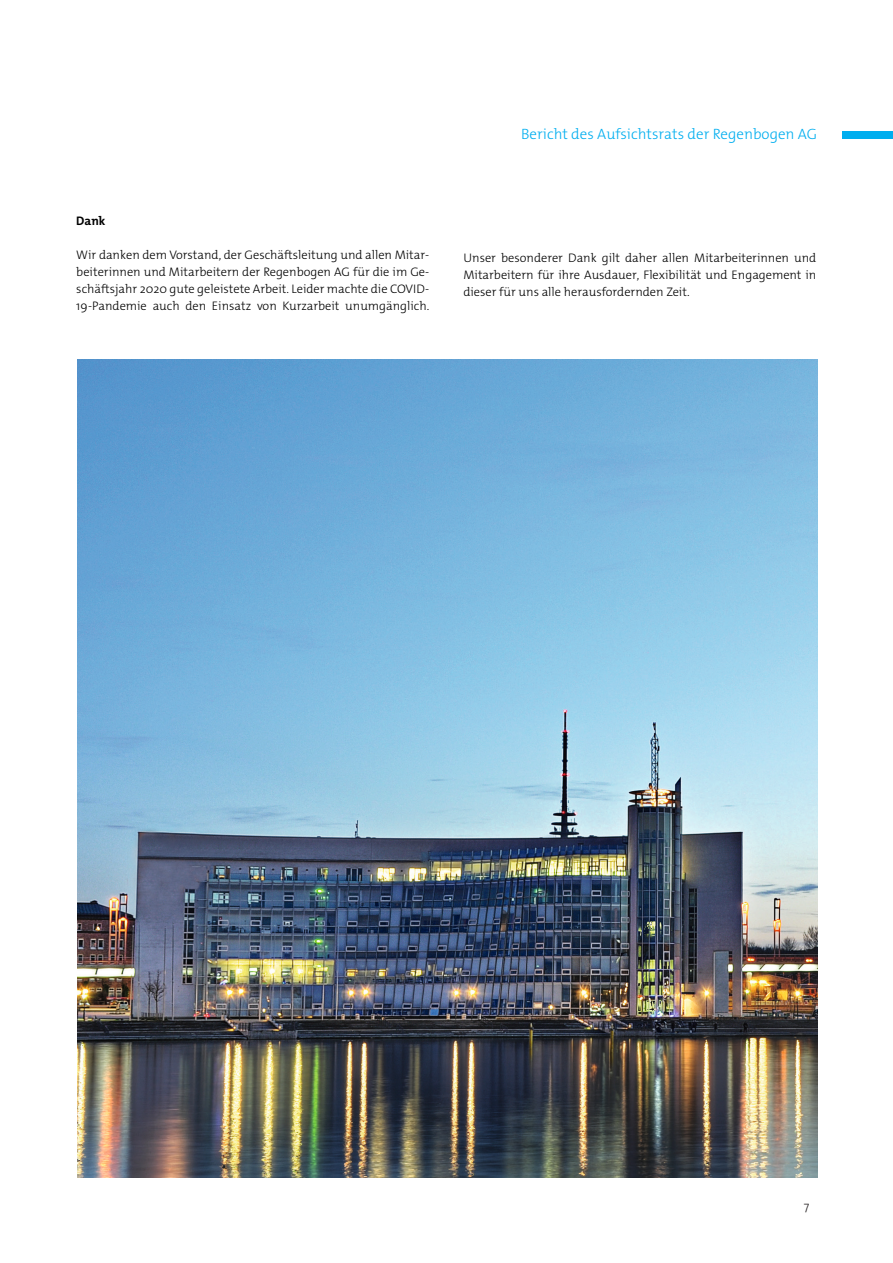
<style>
.page{position:relative;width:893px;height:1263px;background:#fff}
.page>*{position:absolute;margin:0;border:0;box-sizing:border-box;transform-origin:0 0}
.t1{font:300 15px "The Mix Os F";color:#00aeef}
.t2{font:300 12.45px/17px "The Mix Os F";color:#000;text-align:justify}
.t3{font:700 12.45px "The Mix Os F";color:#000}
.t4{font:300 12px "The Mix Os F";color:#231f20}
</style>
<div class="page">
<div style="left:842px;top:131px;width:51px;height:8px;background:#00aeef"></div>
<img style="left:77px;top:359px;width:740px;height:818px">
<p class="t1" style="left:521px;top:124px;width:298px">Bericht des Aufsichtsrats der Regenbogen AG</p>
<p class="t3" style="left:76px;top:213px;width:31px">Dank</p>
<p class="t2" style="left:76px;top:247px;width:354px">Wir danken dem Vorstand, der Geschäftsleitung und allen Mitar&shy;beiterinnen und Mitarbeitern der Regenbogen AG für die im Ge&shy;schäftsjahr 2020 gute geleistete Arbeit. Leider machte die COVID-19-Pandemie auch den Einsatz von Kurzarbeit unumgänglich.</p>
<p class="t2" style="left:463px;top:249px;width:354px">Unser besonderer Dank gilt daher allen Mitarbeiterinnen und Mitarbeitern für ihre Ausdauer, Flexibilität und Engagement in dieser für uns alle herausfordernden Zeit.</p>
<p class="t4" style="left:804px;top:1198px;width:7px">7</p>
</div>
